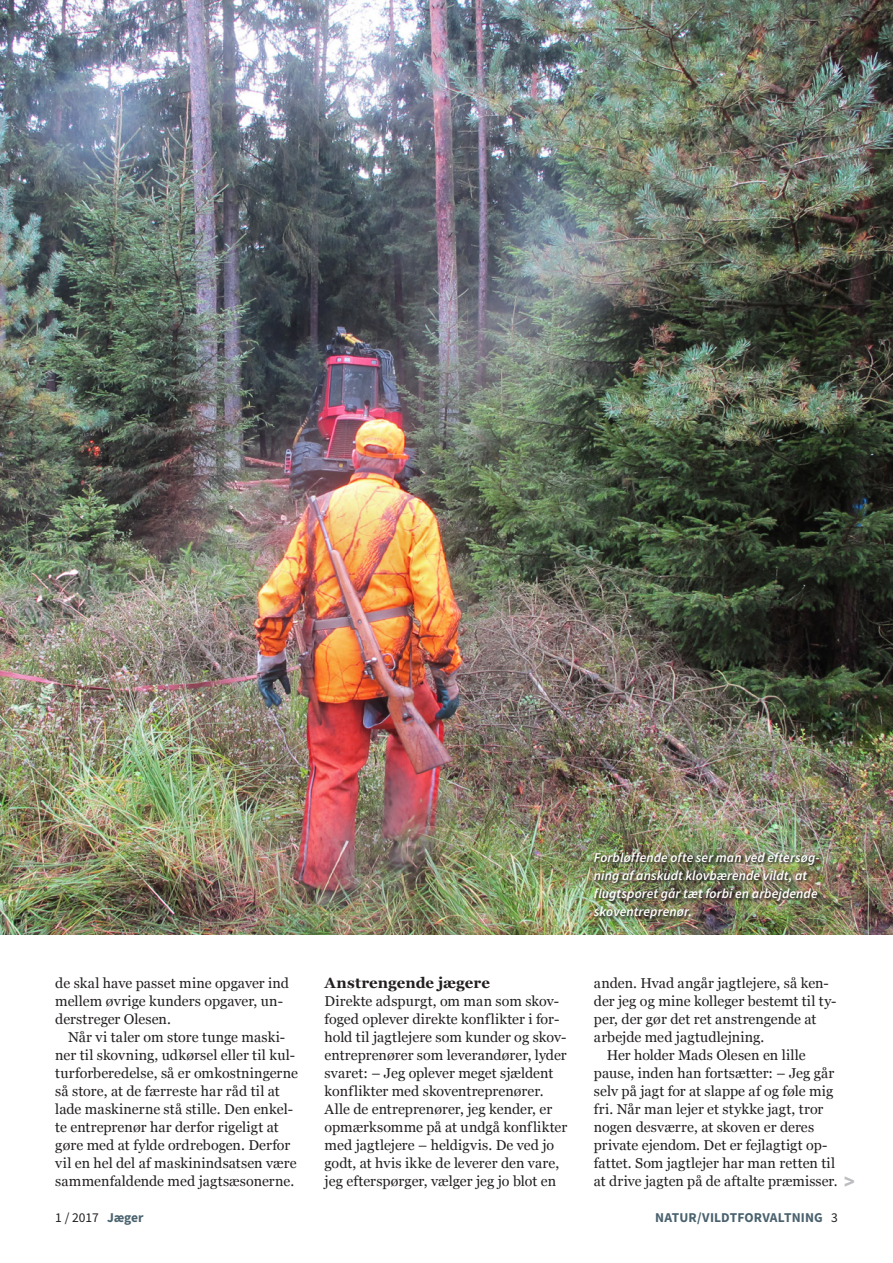
<style>
.page{position:relative;width:893px;height:1263px;background:#fff}
.page>*{position:absolute;margin:0;border:0;box-sizing:border-box;transform-origin:0 0}
.t1{font:700 22.5px "Source Sans Pro";color:#bcbdc0;scale:.9 1}
.t2{font:700 15px "Georgia";letter-spacing:.005em;color:#231f20}
.t3{font:14.25px/18px "Georgia";color:#231f20}
.t4{font:italic 600 13.5px/18px "Source Sans Pro";letter-spacing:.005em;color:#fff}
.t5{font:700 13.5px "Source Sans Pro";letter-spacing:.01em;color:#4a626e}
.t6{font:13.5px "Source Sans Pro";color:#231f20}
.s1{font-weight:700;color:#4a626e}
.s2{font-weight:400;color:#231f20}
</style>
<div class="page">
<img style="left:0;top:0;width:893px;height:934px">
<div style="left:593px;top:852px;width:229px;height:70px;background:#231f20;opacity:.85"></div>
<p class="t3" style="left:55px;top:975px;width:235px">de skal have passet mine opgaver ind mellem øvrige kunders opgaver, un&shy;derstreger Olesen.</p>
<p class="t3" style="left:55px;top:1029px;width:244px;text-indent:13px">Når vi taler om store tunge maski&shy;ner til skovning, udkørsel eller til kul&shy;turforberedelse, så er omkostningerne så store, at de færreste har råd til at lade maskinerne stå stille. Den enkel&shy;te entreprenør har derfor rigeligt at gøre med at fylde ordrebogen. Derfor vil en hel del af maskinindsatsen være sammenfaldende med jagtsæsonerne.</p>
<p class="t2" style="left:325px;top:973px;width:167px">Anstrengende jægere</p>
<p class="t3" style="left:325px;top:993px;width:244px">Direkte adspurgt, om man som skov&shy;foged oplever direkte konflikter i for&shy;hold til jagtlejere som kunder og skov&shy;entreprenører som leverandører, lyder svaret: – Jeg oplever meget sjældent konflikter med skoventreprenører.<br>Alle de entreprenører, jeg kender, er opmærksomme på at undgå konflikter med jagtlejere – heldigvis. De ved jo godt, at hvis ikke de leverer den vare, jeg efterspørger, vælger jeg jo blot en</p>
<p class="t4" style="left:594px;top:849px;width:227px">Forbløffende ofte ser man ved eftersøg&shy;ning af anskudt klovbærende vildt, at flugtsporet går tæt forbi en arbejdende skoventreprenør.</p>
<p class="t3" style="left:594px;top:975px;width:237px">anden. Hvad angår jagtlejere, så ken-</p>
<p class="t3" style="left:594px;top:993px;width:244px">der jeg og mine kolleger bestemt til ty-</p>
<p class="t3" style="left:594px;top:1011px;width:224px">per, der gør det ret anstrengende at</p>
<p class="t3" style="left:594px;top:1029px;width:172px">arbejde med jagtudlejning.</p>
<p class="t3" style="left:607px;top:1047px;width:200px">Her holder Mads Olesen en lille</p>
<p class="t3" style="left:594px;top:1065px;width:242px">pause, inden han fortsætter: – Jeg går</p>
<p class="t3" style="left:594px;top:1083px;width:241px">selv på jagt for at slappe af og føle mig</p>
<p class="t3" style="left:594px;top:1101px;width:231px">fri. Når man lejer et stykke jagt, tror</p>
<p class="t3" style="left:594px;top:1119px;width:222px">nogen desværre, at skoven er deres</p>
<p class="t3" style="left:594px;top:1137px;width:235px">private ejendom. Det er fejlagtigt op-</p>
<p class="t3" style="left:594px;top:1155px;width:243px">fattet. Som jagtlejer har man retten til</p>
<p class="t3" style="left:594px;top:1173px;width:245px">at drive jagten på de aftalte præmisser.</p>
<h1 class="t1" style="left:844px;top:1166px;width:13px">&gt;</h1>
<p class="t6" style="left:55px;top:1209px;width:90px">1 / 2017 <span class="s1">Jæger</span></p>
<p class="t5" style="left:655px;top:1208px;width:184px">NATUR/VILDTFORVALTNING <span class="s2">3</span></p>
</div>
